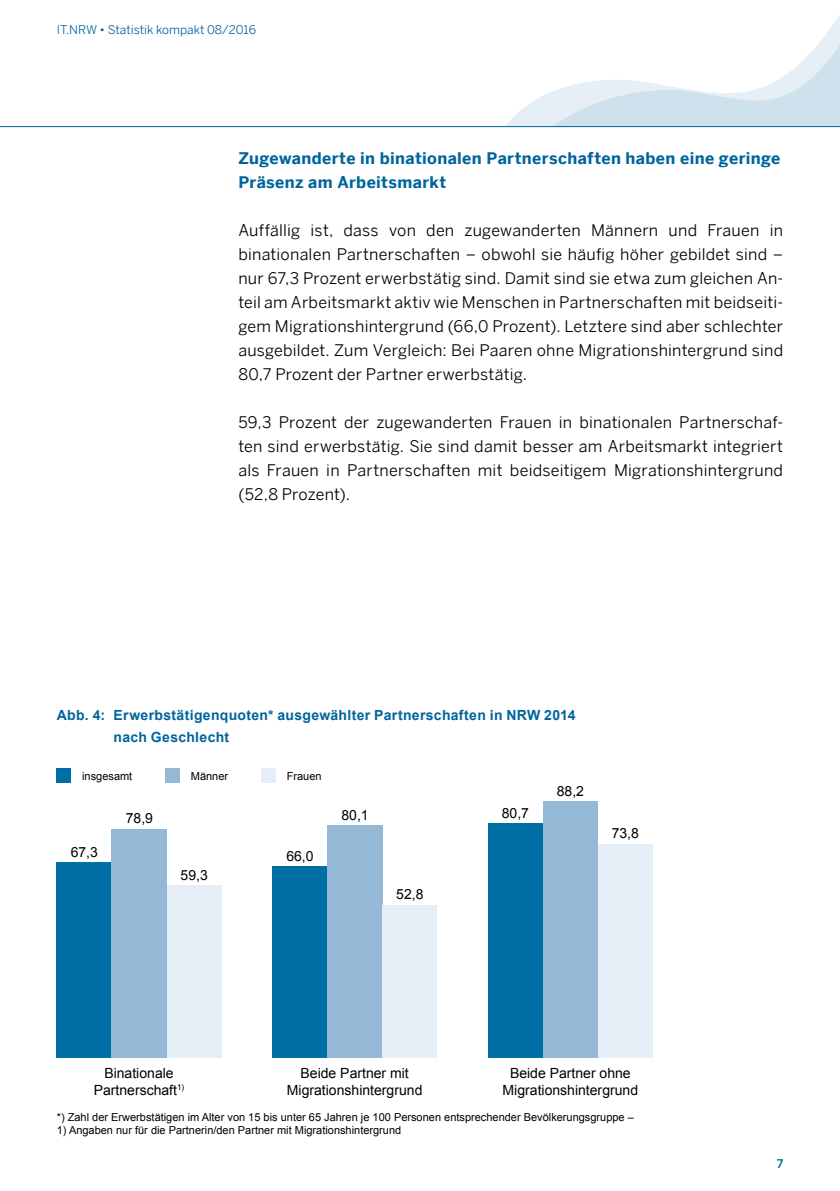
<style>
.page{position:relative;width:840px;height:1191px;background:#fff}
.page>*{position:absolute;margin:0;border:0;box-sizing:border-box;transform-origin:0 0}
.Fließtext{font:16px/24px "Benton Sans";letter-spacing:.015em;color:#000;text-align:justify}
.Subline{font:700 16px/24px "Benton Sans";letter-spacing:.025em;color:#00649c}
.GRAFIK_Beschriftunge{font:14px/16.8px "Arial";color:#000;text-align:center}
.GRAFIK_Überschrift{font:700 14px "Arial";letter-spacing:.02em;color:#00649c}
.t1{font:12px "Benton Sans";color:#00649c}
.t2{font:500 12px "Benton Sans";color:#00649c}
.GRAFIK_Beschriftunge-2{font:11px "Arial";color:#000}
.s1{font-family:"Benton Sans Book 3"}
</style>
<div class="page">
<svg style="left:505px;top:16px;width:334px;height:110px"></svg>
<hr style="left:0;top:126px;width:839px;height:1px;background:#00649c">
<div style="left:57px;top:768px;width:14px;height:14px;background:#006fa5"></div>
<div style="left:165px;top:768px;width:15px;height:14px;background:#95b8d7"></div>
<div style="left:261px;top:768px;width:14px;height:14px;background:#e5edf6"></div>
<div style="left:57px;top:862px;width:55px;height:195px;background:#006fa5"></div>
<div style="left:112px;top:829px;width:55px;height:228px;background:#95b8d7"></div>
<div style="left:167px;top:885px;width:54px;height:172px;background:#e5edf6"></div>
<div style="left:272px;top:866px;width:55px;height:191px;background:#006fa5"></div>
<div style="left:327px;top:825px;width:55px;height:232px;background:#95b8d7"></div>
<div style="left:382px;top:905px;width:55px;height:152px;background:#e5edf6"></div>
<div style="left:488px;top:823px;width:54px;height:234px;background:#006fa5"></div>
<div style="left:542px;top:801px;width:55px;height:256px;background:#95b8d7"></div>
<div style="left:597px;top:844px;width:55px;height:213px;background:#e5edf6"></div>
<p class="t1" style="left:57px;top:23px;width:201px">IT.NRW • Statistik kompakt 08/2016</p>
<p class="Subline" style="left:238px;top:146px;width:543px">Zugewanderte in binationalen Partnerschaften haben eine geringe<br>Präsenz am Arbeitsmarkt</p>
<p class="Fließtext" style="left:238px;top:218px;width:546px">Auffällig ist, dass von den zugewanderten Männern und Frauen in <span class="s1">-binationalen Partnerschaften – obwohl sie häufig höher gebildet sind – </span>nur 67,3 Prozent erwerbstätig sind. Damit sind sie etwa zum gleichen An&shy;teil am Arbeitsmarkt aktiv wie Menschen in Partnerschaften mit beidseiti&shy;gem Migrationshintergrund (66,0 Prozent). Letztere sind aber schlechter ausgebildet. Zum Vergleich: Bei Paaren ohne Migrationshintergrund sind 80,7 Prozent der Partner erwerbstätig.</p>
<p class="Fließtext" style="left:238px;top:410px;width:546px">59,3 Prozent der zugewanderten Frauen in binationalen Partnerschaf&shy;ten sind erwerbstätig. Sie sind damit besser am Arbeitsmarkt integriert als Frauen in Partnerschaften mit beidseitigem Migrationshintergrund (52,8 Prozent).</p>
<p class="GRAFIK_Überschrift" style="left:57px;top:705px;width:520px">Abb. 4: Erwerbstätigenquoten* ausgewählter Partnerschaften in NRW 2014</p>
<p class="GRAFIK_Überschrift" style="left:113px;top:727px;width:117px">nach Geschlecht</p>
<p class="GRAFIK_Beschriftunge-2" style="left:82px;top:769px;width:52px">insgesamt</p>
<p class="GRAFIK_Beschriftunge-2" style="left:191px;top:769px;width:39px">Männer</p>
<p class="GRAFIK_Beschriftunge-2" style="left:286px;top:769px;width:36px">Frauen</p>
<p class="GRAFIK_Beschriftunge" style="left:71px;top:844px;width:29px">67,3</p>
<p class="GRAFIK_Beschriftunge" style="left:126px;top:810px;width:29px">78,9</p>
<p class="GRAFIK_Beschriftunge" style="left:180px;top:866px;width:29px">59,3</p>
<p class="GRAFIK_Beschriftunge" style="left:286px;top:847px;width:29px">66,0</p>
<p class="GRAFIK_Beschriftunge" style="left:341px;top:806px;width:29px">80,1</p>
<p class="GRAFIK_Beschriftunge" style="left:396px;top:886px;width:29px">52,8</p>
<p class="GRAFIK_Beschriftunge" style="left:94px;top:1064px;width:92px">Binationale<br>Partnerschaft<sup>1)</sup></p>
<p class="GRAFIK_Beschriftunge" style="left:287px;top:1064px;width:137px">Beide Partner mit<br>Migrationshintergrund</p>
<p class="GRAFIK_Beschriftunge" style="left:501px;top:804px;width:29px">80,7</p>
<p class="GRAFIK_Beschriftunge" style="left:556px;top:783px;width:29px">88,2</p>
<p class="GRAFIK_Beschriftunge" style="left:611px;top:825px;width:29px">73,8</p>
<p class="GRAFIK_Beschriftunge" style="left:502px;top:1064px;width:137px">Beide Partner ohne<br>Migrationshintergrund</p>
<p class="GRAFIK_Beschriftunge-2" style="left:57px;top:1110px;width:578px">*) Zahl der Erwerbstätigen im Alter von 15 bis unter 65 Jahren je 100 Personen entsprechender Bevölkerungsgruppe –</p>
<p class="GRAFIK_Beschriftunge-2" style="left:57px;top:1123px;width:346px">1) Angaben nur für die Partnerin/den Partner mit Migrationshintergrund</p>
<p class="t2" style="left:776px;top:1156px;width:8px">7</p>
</div>
